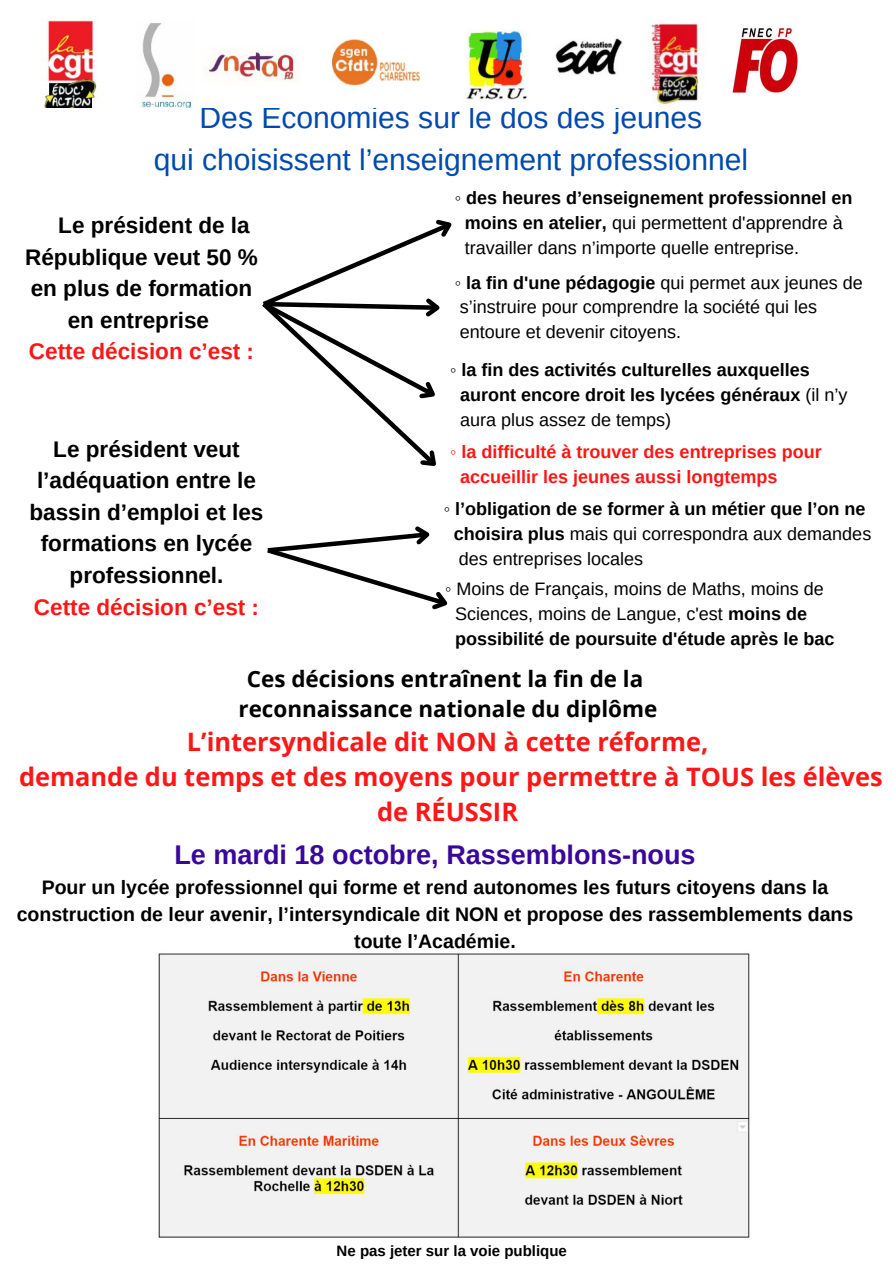
<style>
.page{position:relative;width:894px;height:1264px;background:#fff}
.page>*{position:absolute;margin:0;border:0;box-sizing:border-box;transform-origin:0 0}
.t1{font:30px/41.7px "Arimo";color:#004aad;text-align:center}
.t2{font:700 27px "Arimo";color:#39089b}
.t3{font:700 25.35px/35px "Open Sans";color:#ff1616;text-align:center}
.t4{font:700 22.5px/31.5px "Arimo";color:#000;text-align:center}
.t5{font:700 22.5px "Arimo";color:#ff1616}
.t6{font:700 22.35px/30.5px "Open Sans";color:#000;text-align:center}
.t7{font:700 19.5px/27px "Arimo";color:#000;text-align:center}
.t8{font:18px/24.8px "Arimo";color:#000}
.t9{font:700 18px/24.8px "Arimo";color:#000}
.t10{font:700 18px/24.8px "Arimo";color:#ff1616}
.t11{font:700 15px "Arimo";color:#000}
.s1{font-weight:700}
.s2{font-weight:400}
</style>
<div class="page">
<svg style="left:262px;top:219px;width:190px;height:247px"></svg>
<img style="left:42px;top:20px;width:659px;height:87px">
<svg style="left:267px;top:526px;width:181px;height:84px"></svg>
<img style="left:158px;top:953px;width:592px;height:285px">
<img style="left:732px;top:28px;width:66px;height:65px">
<h1 class="t1" style="left:154px;top:97px;width:595px">Des Economies sur le dos des jeunes<br>qui choisissent l’enseignement professionnel</h1>
<p class="t4" style="left:58px;top:209px;width:193px">Le président de la</p>
<p class="t4" style="left:25px;top:241px;width:234px">République veut 50 %</p>
<p class="t4" style="left:31px;top:273px;width:223px">en plus de formation</p>
<p class="t4" style="left:68px;top:304px;width:143px">en entreprise</p>
<p class="t5" style="left:29px;top:339px;width:227px">Cette décision c’est :</p>
<p class="t4" style="left:29px;top:433px;width:235px">Le président veut l’adéquation entre le bassin d’emploi et les formations en lycée professionnel.</p>
<p class="t5" style="left:34px;top:594px;width:227px">Cette décision c’est :</p>
<p class="t8" style="left:464px;top:185px;width:389px;text-indent:-10px"><span class="s1">◦ des heures d’enseignement professionnel en moins en atelier,</span> qui permettent d'apprendre à travailler dans n’importe quelle entreprise.</p>
<p class="t8" style="left:454px;top:270px;width:409px"><span class="s1">◦ la fin d'une pédagogie</span> qui permet aux jeunes de s’instruire pour comprendre la société qui les entoure et devenir citoyens.</p>
<p class="t9" style="left:460px;top:358px;width:389px;text-indent:-10px">◦ la fin des activités culturelles auxquelles auront encore droit les lycées généraux <span class="s2">(il n’y aura plus assez de temps)</span></p>
<p class="t10" style="left:460px;top:439px;width:363px;text-indent:-10px">◦ la difficulté à trouver des entreprises pour accueillir les jeunes aussi longtemps</p>
<p class="t9" style="left:453px;top:496px;width:419px;text-indent:-10px">◦ l’obligation de se former à un métier que l’on ne choisira plus <span class="s2">mais qui correspondra aux demandes des entreprises locales</span></p>
<p class="t8" style="left:455px;top:576px;width:381px;text-indent:-10px">◦ Moins de Français, moins de Maths, moins de<br>Sciences, moins de Langue, c'est <span class="s1">moins de possibilité de poursuite d'étude après le bac</span></p>
<p class="t6" style="left:238px;top:662px;width:420px">Ces décisions entraînent la fin de la reconnaissance nationale du diplôme</p>
<h3 class="t3" style="left:19px;top:723px;width:864px">L’intersyndicale dit NON à cette réforme,<br>demande du temps et des moyens pour permettre à TOUS les élèves de RÉUSSIR</h3>
<h2 class="t2" style="left:174px;top:839px;width:522px">Le mardi 18 octobre, Rassemblons-nous</h2>
<p class="t7" style="left:17px;top:873px;width:837px">Pour un lycée professionnel qui forme et rend autonomes les futurs citoyens dans la construction de leur avenir, l’intersyndicale dit NON et propose des rassemblements dans toute l’Académie.</p>
<p class="t11" style="left:336px;top:1242px;width:232px">Ne pas jeter sur la voie publique</p>
</div>
